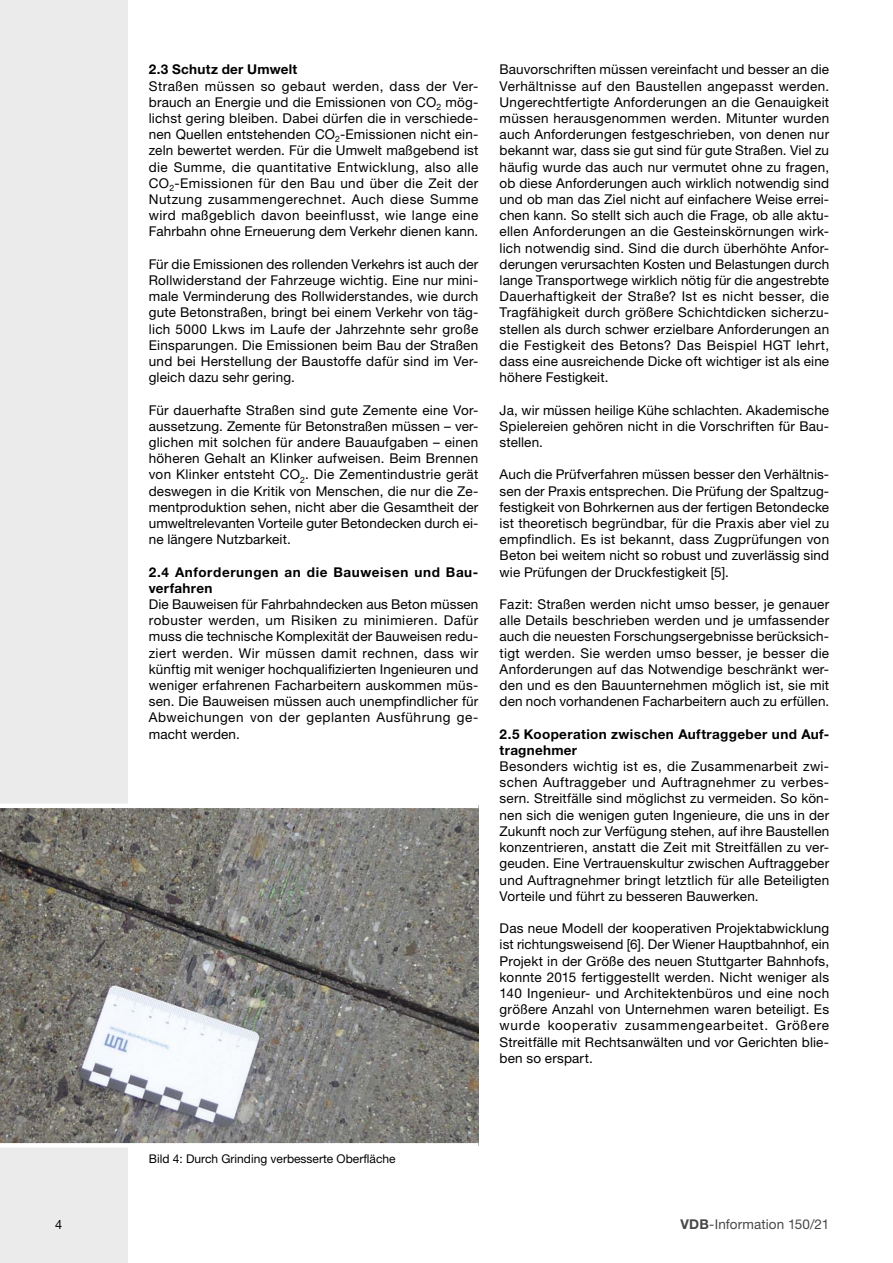
<style>
.page{position:relative;width:893px;height:1263px;background:#fff}
.page>*{position:absolute;margin:0;border:0;box-sizing:border-box;transform-origin:0 0}
.t1{font:13.5px/16.2px "Helvetica Neue";letter-spacing:.01em;color:#000;text-align:justify}
.t2{font:700 13.5px/16.2px "Helvetica Neue";letter-spacing:.025em;color:#000}
.t3{font:13.5px "Helvetica Neue";letter-spacing:.005em;color:#484848}
.t4{font:12.75px "Helvetica Neue";color:#000}
.t5{font:12px "Helvetica Neue";color:#000}
.s1{font-weight:700}
</style>
<div class="page">
<div style="left:0;top:0;width:128px;height:1263px;background:#ebebeb"></div>
<img style="left:0;top:808px;width:478px;height:335px">
<div style="left:0;top:803px;width:478px;height:5px;background:#fff"></div>
<hr style="left:0;top:1143px;width:478px;height:4px;background:#fff">
<p class="t2" style="left:149px;top:61px;width:150px">2.3 Schutz der Umwelt</p>
<p class="t1" style="left:149px;top:77px;width:331px">Straßen müssen so gebaut werden, dass der Ver&shy;brauch an Energie und die Emissionen von CO<sub>2</sub> mög&shy;lichst gering bleiben. Dabei dürfen die in verschiede&shy;nen Quellen entstehenden CO<sub>2</sub>-Emissionen nicht ein&shy;zeln bewertet werden. Für die Umwelt maßgebend ist die Summe, die quantitative Entwicklung, also alle CO<sub>2</sub>-Emissionen für den Bau und über die Zeit der Nutzung zusammengerechnet. Auch diese Summe wird maßgeblich davon beeinflusst, wie lange eine Fahrbahn ohne Erneuerung dem Verkehr dienen kann.</p>
<p class="t1" style="left:149px;top:256px;width:331px">Für die Emissionen des rollenden Verkehrs ist auch der Rollwiderstand der Fahrzeuge wichtig. Eine nur mini&shy;male Verminderung des Rollwiderstandes, wie durch gute Betonstraßen, bringt bei einem Verkehr von täg&shy;lich 5000 Lkws im Laufe der Jahrzehnte sehr große Einsparungen. Die Emissionen beim Bau der Straßen und bei Herstellung der Baustoffe dafür sind im Ver&shy;gleich dazu sehr gering.</p>
<p class="t1" style="left:149px;top:401px;width:331px">Für dauerhafte Straßen sind gute Zemente eine Vor&shy;aussetzung. Zemente für Betonstraßen müssen – ver&shy;glichen mit solchen für andere Bauaufgaben – einen höheren Gehalt an Klinker aufweisen. Beim Brennen von Klinker entsteht CO<sub>2</sub>. Die Zementindustrie gerät deswegen in die Kritik von Menschen, die nur die Ze&shy;mentproduktion sehen, nicht aber die Gesamtheit der umweltrelevanten Vorteile guter Betondecken durch ei&shy;ne längere Nutzbarkeit.</p>
<p class="t2" style="left:149px;top:563px;width:331px">2.4 Anforderungen an die Bauweisen und Bau&shy;verfahren</p>
<p class="t1" style="left:149px;top:596px;width:331px">Die Bauweisen für Fahrbahndecken aus Beton müssen robuster werden, um Risiken zu minimieren. Dafür muss die technische Komplexität der Bauweisen redu&shy;ziert werden. Wir müssen damit rechnen, dass wir künftig mit weniger hochqualifizierten Ingenieuren und weniger erfahrenen Facharbeitern auskommen müs&shy;sen. Die Bauweisen müssen auch unempfindlicher für Abweichungen von der geplanten Ausführung ge&shy;macht werden.</p>
<p class="t1" style="left:500px;top:61px;width:331px">Bauvorschriften müssen vereinfacht und besser an die Verhältnisse auf den Baustellen angepasst werden.<br>Ungerechtfertigte Anforderungen an die Genauigkeit müssen herausgenommen werden. Mitunter wurden auch Anforderungen festgeschrieben, von denen nur bekannt war, dass sie gut sind für gute Straßen. Viel zu häufig wurde das auch nur vermutet ohne zu fragen, ob diese Anforderungen auch wirklich notwendig sind und ob man das Ziel nicht auf einfachere Weise errei&shy;chen kann. So stellt sich auch die Frage, ob alle aktu&shy;ellen Anforderungen an die Gesteinskörnungen wirk&shy;lich notwendig sind. Sind die durch überhöhte Anfor&shy;derungen verursachten Kosten und Belastungen durch lange Transportwege wirklich nötig für die angestrebte Dauerhaftigkeit der Straße? Ist es nicht besser, die Tragfähigkeit durch größere Schichtdicken sicherzu&shy;stellen als durch schwer erzielbare Anforderungen an die Festigkeit des Betons? Das Beispiel HGT lehrt, dass eine ausreichende Dicke oft wichtiger ist als eine höhere Festigkeit.</p>
<p class="t1" style="left:500px;top:402px;width:331px">Ja, wir müssen heilige Kühe schlachten. Akademische Spielereien gehören nicht in die Vorschriften für Bau&shy;stellen.</p>
<p class="t1" style="left:500px;top:466px;width:331px">Auch die Prüfverfahren müssen besser den Verhältnis&shy;sen der Praxis entsprechen. Die Prüfung der Spaltzug&shy;festigkeit von Bohrkernen aus der fertigen Betondecke ist theoretisch begründbar, für die Praxis aber viel zu empfindlich. Es ist bekannt, dass Zugprüfungen von Beton bei weitem nicht so robust und zuverlässig sind wie Prüfungen der Druckfestigkeit [5].</p>
<p class="t1" style="left:500px;top:596px;width:331px">Fazit: Straßen werden nicht umso besser, je genauer alle Details beschrieben werden und je umfassender auch die neuesten Forschungsergebnisse berücksich&shy;tigt werden. Sie werden umso besser, je besser die Anforderungen auf das Notwendige beschränkt wer&shy;den und es den Bauunternehmen möglich ist, sie mit den noch vorhandenen Facharbeitern auch zu erfüllen.</p>
<p class="t2" style="left:500px;top:725px;width:331px">2.5 Kooperation zwischen Auftraggeber und Auf&shy;tragnehmer</p>
<p class="t1" style="left:500px;top:758px;width:331px">Besonders wichtig ist es, die Zusammenarbeit zwi&shy;schen Auftraggeber und Auftragnehmer zu verbes&shy;sern. Streitfälle sind möglichst zu vermeiden. So kön&shy;nen sich die wenigen guten Ingenieure, die uns in der Zukunft noch zur Verfügung stehen, auf ihre Baustellen konzentrieren, anstatt die Zeit mit Streitfällen zu ver&shy;geuden. Eine Vertrauenskultur zwischen Auftraggeber und Auftragnehmer bringt letztlich für alle Beteiligten Vorteile und führt zu besseren Bauwerken.</p>
<p class="t1" style="left:500px;top:920px;width:331px">Das neue Modell der kooperativen Projektabwicklung ist richtungsweisend [6]. Der Wiener Hauptbahnhof, ein Projekt in der Größe des neuen Stuttgarter Bahnhofs, konnte 2015 fertiggestellt werden. Nicht weniger als 140 Ingenieur- und Architektenbüros und eine noch größere Anzahl von Unternehmen waren beteiligt. Es wurde kooperativ zusammengearbeitet. Größere Streitfälle mit Rechtsanwälten und vor Gerichten blie&shy;ben so erspart.</p>
<p class="t5" style="left:149px;top:1152px;width:248px">Bild 4: Durch Grinding verbesserte Oberfläche</p>
<p class="t4" style="left:55px;top:1217px;width:9px">4</p>
<p class="t3" style="left:680px;top:1216px;width:150px"><span class="s1">VDB</span>-Information 150/21</p>
</div>
